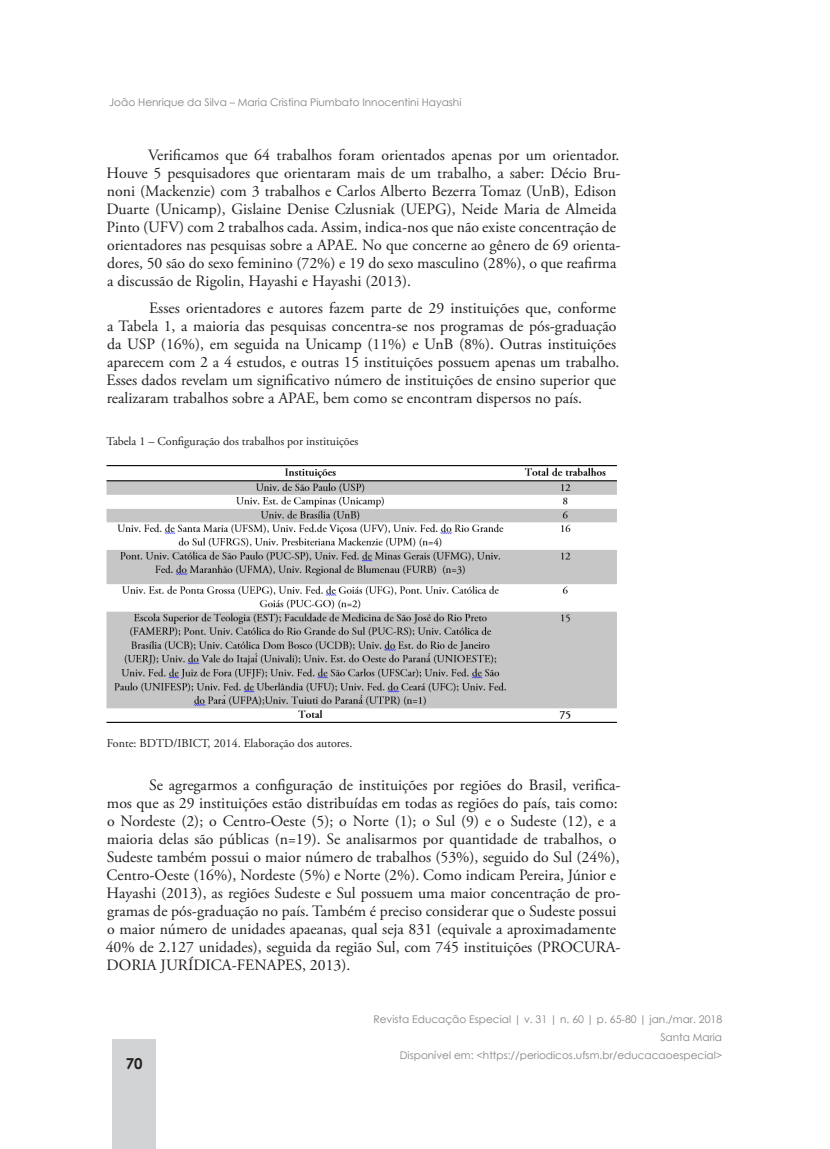
<style>
.page{position:relative;width:830px;height:1149px;background:#fff}
.page>*{position:absolute;margin:0;border:0;box-sizing:border-box;transform-origin:0 0}
.Normal{font:15.75px/18px "Adobe Garamond Pro";color:#231f20}
.t1{font:700 15px "Century Gothic";color:#231f20}
.Legenda_Tabelas{font:12px "Adobe Garamond Pro";color:#231f20}
.t2{font:10.5px/18px "Century Gothic";color:#808285;text-align:right}
</style>
<div class="page">
<div style="left:112px;top:1039px;width:44px;height:109px;background:#d1d3d4"></div>
<img style="left:106px;top:465px;width:511px;height:258px">
<p class="t2" style="left:109px;top:93px;width:353px">João Henrique da Silva – Maria Cristina Piumbato Innocentini Hayashi</p>
<p class="Normal" style="left:106px;top:147px;width:515px;text-indent:42px">Verificamos que 64 trabalhos foram orientados apenas por um orientador.<br>Houve 5 pesquisadores que orientaram mais de um trabalho, a saber: Décio Bru&shy;noni (Mackenzie) com 3 trabalhos e Carlos Alberto Bezerra Tomaz (UnB), Edison Duarte (Unicamp), Gislaine Denise Czlusniak (UEPG), Neide Maria de Almeida Pinto (UFV) com 2 trabalhos cada. Assim, indica-nos que não existe concentração de orientadores nas pesquisas sobre a APAE. No que concerne ao gênero de 69 orienta&shy;dores, 50 são do sexo feminino (72%) e 19 do sexo masculino (28%), o que reafirma a discussão de Rigolin, Hayashi e Hayashi (2013).</p>
<p class="Normal" style="left:106px;top:299px;width:514px;text-indent:43px">Esses orientadores e autores fazem parte de 29 instituições que, conforme a Tabela 1, a maioria das pesquisas concentra-se nos programas de pós-graduação da USP (16%), em seguida na Unicamp (11%) e UnB (8%). Outras instituições aparecem com 2 a 4 estudos, e outras 15 instituições possuem apenas um trabalho.<br>Esses dados revelam um significativo número de instituições de ensino superior que realizaram trabalhos sobre a APAE, bem como se encontram dispersos no país.</p>
<p class="Legenda_Tabelas" style="left:106px;top:434px;width:253px">Tabela 1 – Configuração dos trabalhos por instituições</p>
<p class="Legenda_Tabelas" style="left:107px;top:735px;width:247px">Fonte: BDTD/IBICT, 2014. Elaboração dos autores.</p>
<p class="Normal" style="left:106px;top:776px;width:516px;text-indent:44px">Se agregarmos a configuração de instituições por regiões do Brasil, verifica&shy;mos que as 29 instituições estão distribuídas em todas as regiões do país, tais como: o Nordeste (2); o Centro-Oeste (5); o Norte (1); o Sul (9) e o Sudeste (12), e a maioria delas são públicas (n=19). Se analisarmos por quantidade de trabalhos, o Sudeste também possui o maior número de trabalhos (53%), seguido do Sul (24%), Centro-Oeste (16%), Nordeste (5%) e Norte (2%). Como indicam Pereira, Júnior e Hayashi (2013), as regiões Sudeste e Sul possuem uma maior concentração de pro&shy;gramas de pós-graduação no país. Também é preciso considerar que o Sudeste possui o maior número de unidades apaeanas, qual seja 831 (equivale a aproximadamente 40% de 2.127 unidades), seguida da região Sul, com 745 instituições (PROCURA-DORIA JURÍDICA-FENAPES, 2013).</p>
<p class="t1" style="left:126px;top:1051px;width:18px">70</p>
<p class="t2" style="left:373px;top:1009px;width:350px">Revista Educação Especial | v. 31 | n. 60 | p. 65-80 | jan./mar. 2018<br>Santa Maria<br>Disponível em: &lt;https://periodicos.ufsm.br/educacaoespecial&gt;</p>
</div>
